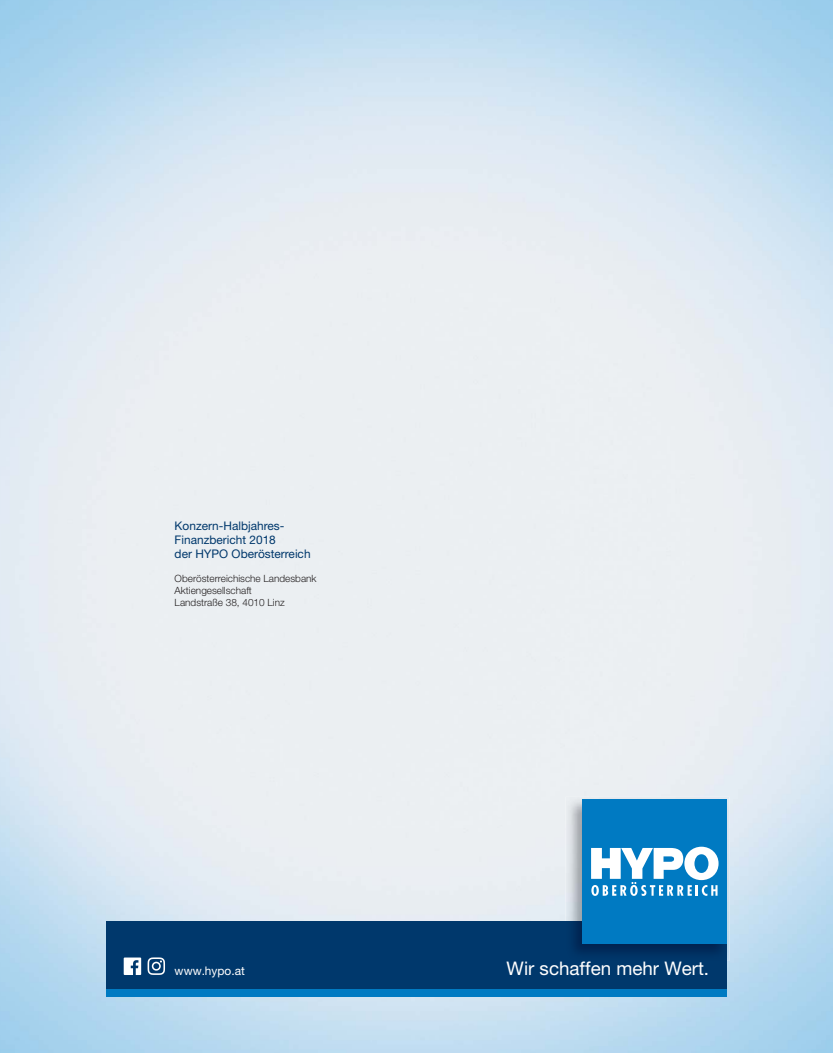
<style>
.page{position:relative;width:833px;height:1053px;background:#fff}
.page>*{position:absolute;margin:0;border:0;box-sizing:border-box;transform-origin:0 0}
.t1{font:18.75px "Helvetica Neue LT Pro";color:#fff}
.t2{font:11.88px/14.2px "Helvetica Neue";color:#00386c}
.t3{font:11.88px "Helvetica Neue LT Pro";color:#fff}
.t4{font:300 10px/12px "Helvetica Neue";color:#231f20}
</style>
<div class="page">
<img style="left:0;top:0;width:590px;height:1052px">
<img style="left:721px;top:828px;width:112px;height:224px">
<img style="left:590px;top:996px;width:131px;height:56px">
<div style="left:106px;top:921px;width:620px;height:68px;background:#00386c"></div>
<img style="left:565px;top:796px;width:164px;height:164px">
<img style="left:565px;top:921px;width:161px;height:39px">
<div style="left:582px;top:799px;width:144px;height:144px;background:#007ac2"></div>
<svg style="left:591px;top:846px;width:127px;height:49px"></svg>
<div style="left:106px;top:989px;width:620px;height:7px;background:#007ac2"></div>
<svg style="left:148px;top:957px;width:17px;height:17px"></svg>
<svg style="left:124px;top:957px;width:17px;height:17px"></svg>
<p class="t2" style="left:175px;top:519px;width:137px">Konzern-Halbjahres-<br>Finanzbericht 2018<br>der HYPO Oberösterreich</p>
<p class="t4" style="left:175px;top:573px;width:143px">Oberösterreichische Landesbank<br>Aktiengesellschaft<br>Landstraße 38, 4010 Linz</p>
<p class="t3" style="left:175px;top:966px;width:72px">www.hypo.at</p>
<h1 class="t1" style="left:506px;top:961px;width:204px">Wir schaffen mehr Wert.</h1>
</div>
